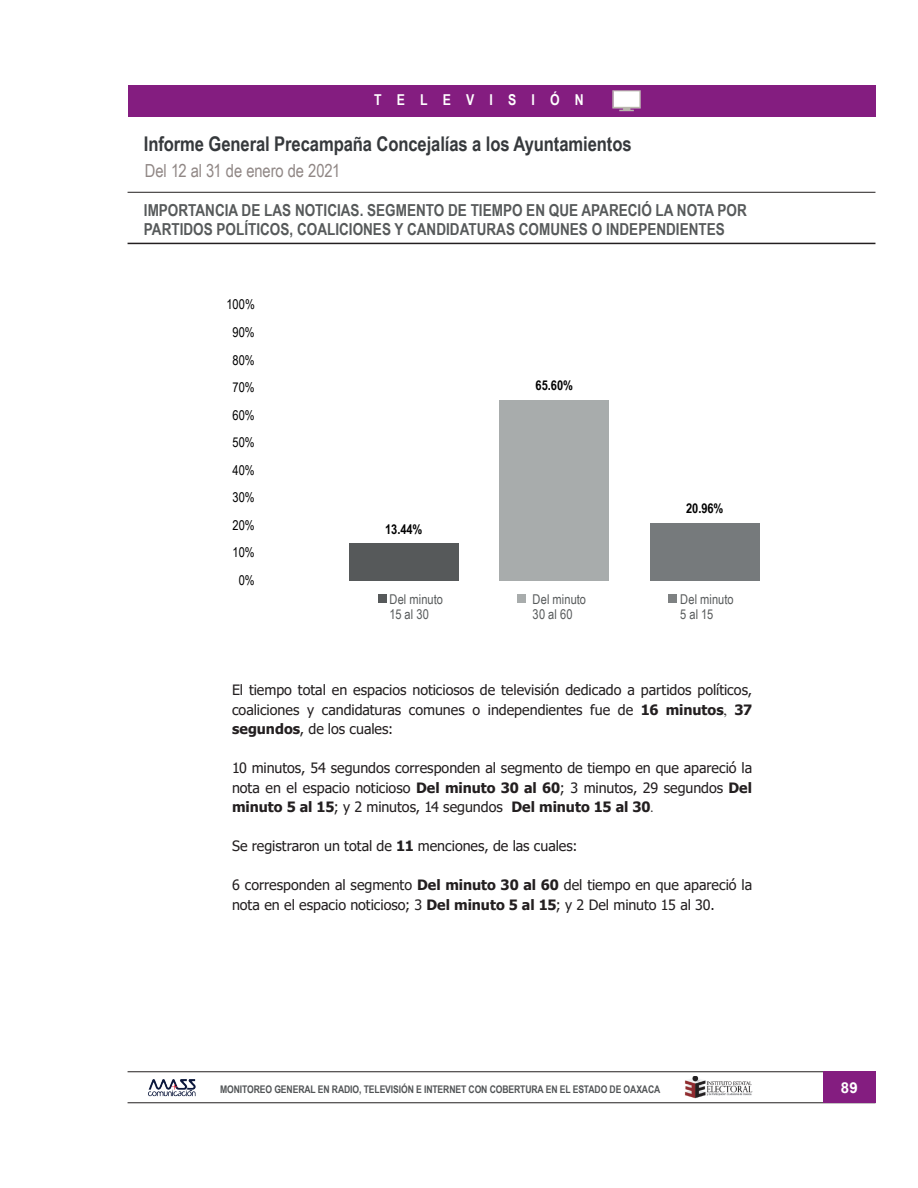
<style>
.page{position:relative;width:918px;height:1188px;background:#fff}
.page>*{position:absolute;margin:0;border:0;box-sizing:border-box;transform-origin:0 0}
.t1{font:700 20.25px "Arial Narrow";letter-spacing:-.005em;color:#36393c}
.t2{font:18px "Arial Narrow";letter-spacing:-.005em;color:#908785}
.t3{font:700 16.5px/19.5px "Arial Narrow";color:#575a5b}
.t4{font:700 15px "Arial Narrow";letter-spacing:1.01em;color:#fff}
.t5{font:700 15px "Arial";color:#fff}
.t6{font:14.25px/19.5px "Tahoma";color:#231f20;text-align:justify}
.t7{font:13.5px/15px "Arial Narrow";letter-spacing:.005em;color:#575a5b}
.t8{font:13.5px "Arial Narrow";letter-spacing:-.005em;color:#000001}
.t9{font:700 13.5px "Arial Narrow";letter-spacing:-.005em;color:#000001}
.t10{font:700 10.5px "Arial Narrow";letter-spacing:-.01em;color:#515456}
.s1{font-weight:700}
.s2{font-family:"Times New Roman"}
</style>
<div class="page">
<hr style="left:128px;top:1072px;width:747px;height:1px;background:#231f20">
<hr style="left:128px;top:1103px;width:747px;height:1px;background:#231f20">
<div style="left:823px;top:1072px;width:52px;height:31px;background:#841d80"></div>
<img style="left:148px;top:1079px;width:48px;height:18px">
<img style="left:684px;top:1077px;width:69px;height:22px">
<hr style="left:128px;top:243px;width:747px;height:1px;background:#231f20">
<hr style="left:128px;top:192px;width:747px;height:1px;background:#231f20">
<div style="left:128px;top:85px;width:747px;height:31px;background:#841d80"></div>
<img style="left:612px;top:90px;width:29px;height:22px">
<div style="left:349px;top:543px;width:110px;height:37px;background:#56595a"></div>
<div style="left:499px;top:400px;width:110px;height:180px;background:#a8acac"></div>
<div style="left:650px;top:523px;width:110px;height:57px;background:#767a7c"></div>
<div style="left:517px;top:594px;width:9px;height:8px;background:#a8acac"></div>
<div style="left:669px;top:594px;width:8px;height:8px;background:#7e8182"></div>
<div style="left:378px;top:594px;width:8px;height:8px;background:#56595a"></div>
<p class="t4" style="left:374px;top:88px;width:211px">TELEVISIÓN</p>
<h1 class="t1" style="left:144px;top:128px;width:489px">Informe General Precampaña Concejalías a los Ayuntamientos</h1>
<p class="t2" style="left:145px;top:157px;width:197px">Del 12 al 31 de enero de 2021</p>
<p class="t3" style="left:144px;top:199px;width:604px">IMPORTANCIA DE LAS NOTICIAS. SEGMENTO DE TIEMPO EN QUE APARECIÓ LA NOTA POR<br>PARTIDOS POLÍTICOS, COALICIONES Y CANDIDATURAS COMUNES O INDEPENDIENTES</p>
<p class="t8" style="left:226px;top:295px;width:30px">100%</p>
<p class="t8" style="left:233px;top:322px;width:24px">90%</p>
<p class="t8" style="left:233px;top:350px;width:24px">80%</p>
<p class="t8" style="left:233px;top:377px;width:24px">70%</p>
<p class="t8" style="left:233px;top:405px;width:24px">60%</p>
<p class="t8" style="left:233px;top:432px;width:24px">50%</p>
<p class="t8" style="left:233px;top:460px;width:24px">40%</p>
<p class="t8" style="left:233px;top:488px;width:24px">30%</p>
<p class="t8" style="left:233px;top:515px;width:24px">20%</p>
<p class="t8" style="left:233px;top:543px;width:24px">10%</p>
<p class="t8" style="left:239px;top:570px;width:17px">0%</p>
<p class="t9" style="left:385px;top:519px;width:39px">13.44%</p>
<p class="t7" style="left:390px;top:591px;width:55px">Del minuto<br>15 al 30</p>
<p class="t9" style="left:536px;top:375px;width:39px">65.60%</p>
<p class="t9" style="left:686px;top:498px;width:39px">20.96%</p>
<p class="t7" style="left:533px;top:591px;width:55px">Del minuto<br>30 al 60</p>
<p class="t7" style="left:680px;top:591px;width:55px">Del minuto<br>5 al 15</p>
<p class="t6" style="left:232px;top:681px;width:522px">El tiempo total en espacios noticiosos de televisión dedicado a partidos políticos, coaliciones y candidaturas comunes o independientes fue de <span class="s1">16 minutos</span><span class="s2">,</span> <span class="s1">37 segundos</span>, de los cuales:</p>
<p class="t6" style="left:232px;top:759px;width:522px">10 minutos, 54 segundos corresponden al segmento de tiempo en que apareció la nota en el espacio noticioso <span class="s1">Del minuto 30 al 60</span>; 3 minutos, 29 segundos <span class="s1">Del minuto 5 al 15</span>; y 2 minutos, 14 segundos <span class="s1">Del minuto 15 al 30</span><span class="s2">.</span></p>
<p class="t6" style="left:232px;top:837px;width:347px">Se registraron un total de <span class="s1">11</span> menciones, de las cuales:</p>
<p class="t6" style="left:232px;top:876px;width:522px">6 corresponden al segmento <span class="s1">Del minuto 30 al 60</span> del tiempo en que apareció la nota en el espacio noticioso; 3 <span class="s1">Del minuto 5 al 15</span>; y 2 Del minuto 15 al 30.</p>
<p class="t10" style="left:220px;top:1081px;width:442px">MONITOREO GENERAL EN RADIO, TELEVISIÓN E INTERNET CON COBERTURA EN EL ESTADO DE OAXACA</p>
<p class="t5" style="left:841px;top:1077px;width:18px">89</p>
</div>
